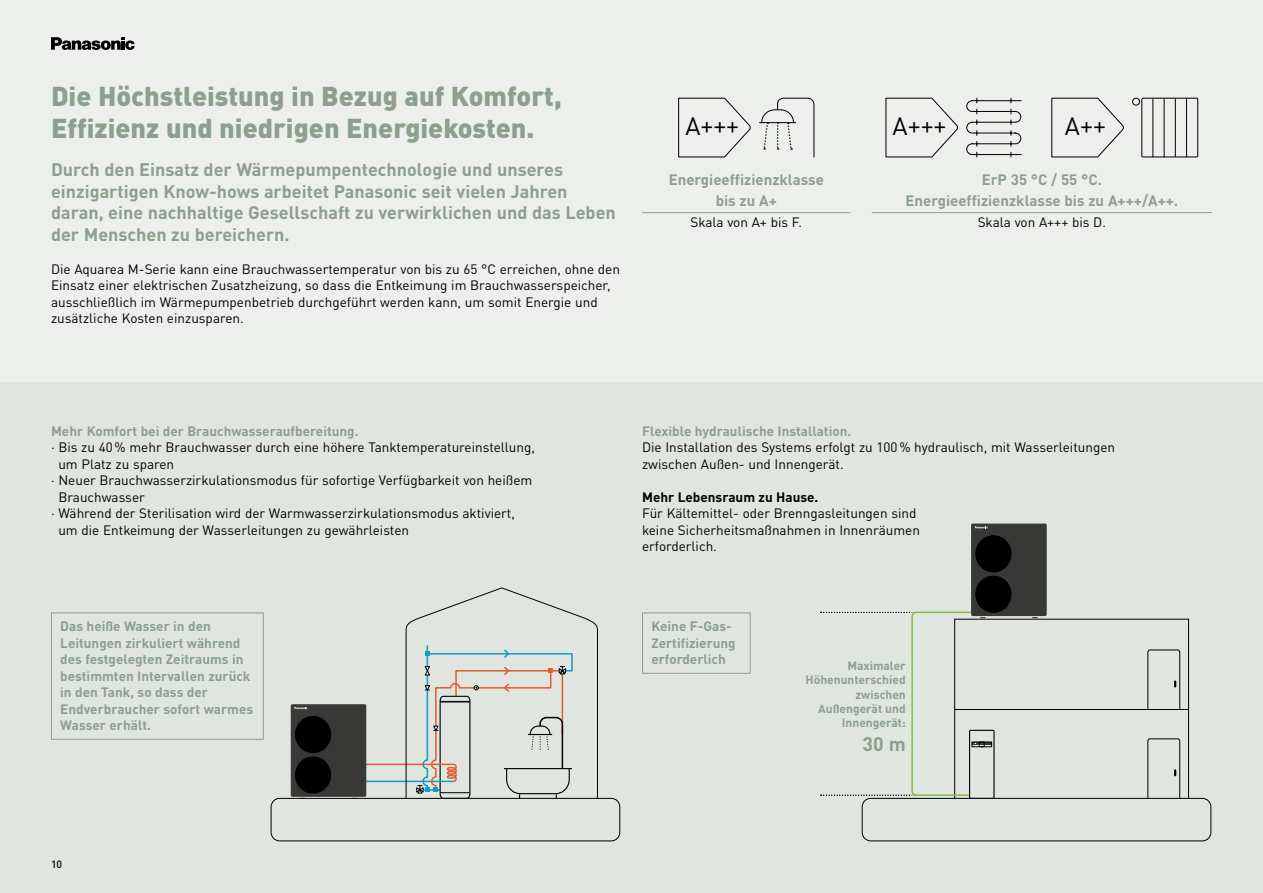
<style>
.page{position:relative;width:1263px;height:893px;background:#edefec}
.page>*{position:absolute;margin:0;border:0;box-sizing:border-box;transform-origin:0 0}
.t1{font:900 27px/32.4px "DIN Pro";color:#8d9f8f}
.t2{font:24.75px "DIN Pro";color:#000}
.t3{font:700 19.5px "DIN Pro";color:#8d9f8f}
.t4{font:700 18px/21.6px "DIN Pro";color:#8d9f8f}
.t5{font:700 15px/21px "DIN Pro";color:#8d9f8f;text-align:center}
.t6{font:13.5px/16.5px "DIN Pro";color:#000}
.t7{font:700 13.5px/16.5px "DIN Pro";color:#8d9f8f}
.t8{font:700 13.5px "DIN Pro";color:#000}
.t9{font:700 12px/14.4px "DIN Pro";color:#8d9f8f;text-align:right}
.t10{font:500 10.5px "DIN Pro";color:#000}
</style>
<div class="page">
<hr style="left:872px;top:212px;width:340px;height:1px;background:#8d9f8f">
<hr style="left:642px;top:212px;width:208px;height:1px;background:#8d9f8f">
<svg style="left:678px;top:97px;width:73px;height:61px"></svg>
<hr style="left:759px;top:122px;width:37px;height:1px;background:#000">
<svg style="left:761px;top:97px;width:54px;height:61px"></svg>
<div style="left:1141px;top:98px;width:57px;height:59px;border:1px solid #000"></div>
<hr style="left:1186px;top:99px;width:1px;height:58px;background:#000">
<hr style="left:1175px;top:99px;width:1px;height:58px;background:#000">
<hr style="left:1164px;top:99px;width:1px;height:58px;background:#000">
<hr style="left:1152px;top:99px;width:1px;height:58px;background:#000">
<div style="left:1132px;top:98px;width:8px;height:7px;border:1px solid #000;border-radius:50%"></div>
<svg style="left:966px;top:97px;width:56px;height:61px"></svg>
<svg style="left:885px;top:97px;width:73px;height:61px"></svg>
<svg style="left:1051px;top:97px;width:73px;height:61px"></svg>
<div style="left:0;top:383px;width:1263px;height:510px;background:#e1e5e0"></div>
<hr style="left:364px;top:781px;width:89px;height:1px;background:#119dc5">
<hr style="left:364px;top:764px;width:89px;height:1px;background:#df5e2d">
<div style="left:291px;top:705px;width:75px;height:91px;background:#383937"></div>
<div style="left:291px;top:704px;width:75px;height:93px;border:1px solid #383937"></div>
<svg style="left:294px;top:707px;width:13px;height:2px"></svg>
<div style="left:295px;top:716px;width:36px;height:37px;background:#000;border-radius:50%"></div>
<div style="left:295px;top:716px;width:36px;height:37px;border:1px solid #000;border-radius:50%"></div>
<div style="left:295px;top:757px;width:36px;height:36px;background:#000;border-radius:50%"></div>
<div style="left:295px;top:756px;width:36px;height:38px;border:1px solid #000;border-radius:50%"></div>
<svg style="left:416px;top:645px;width:157px;height:153px"></svg>
<div style="left:406px;top:618px;width:192px;height:221px;border:1px solid #000;border-radius:12px"></div>
<div style="left:271px;top:798px;width:349px;height:43px;background:#e1e4e0;border-radius:9px"></div>
<div style="left:271px;top:798px;width:349px;height:43px;border:1px solid #000;border-radius:9px"></div>
<div style="left:51px;top:612px;width:213px;height:128px;border:1px solid #8d9f8f"></div>
<svg style="left:954px;top:618px;width:235px;height:180px"></svg>
<svg style="left:1147px;top:649px;width:33px;height:60px"></svg>
<svg style="left:1147px;top:738px;width:33px;height:60px"></svg>
<div style="left:969px;top:730px;width:25px;height:69px;border:1px solid #000"></div>
<hr style="left:972px;top:742px;width:20px;height:3px;background:#383937">
<div style="left:972px;top:742px;width:20px;height:5px;border:1px solid #000"></div>
<div style="left:972px;top:524px;width:74px;height:91px;background:#383937"></div>
<div style="left:971px;top:523px;width:76px;height:93px;border:1px solid #383937"></div>
<svg style="left:975px;top:526px;width:13px;height:2px"></svg>
<div style="left:976px;top:536px;width:35px;height:36px;background:#000;border-radius:50%"></div>
<div style="left:975px;top:535px;width:36px;height:37px;border:1px solid #000;border-radius:50%"></div>
<div style="left:976px;top:576px;width:35px;height:36px;background:#000;border-radius:50%"></div>
<div style="left:975px;top:576px;width:36px;height:37px;border:1px solid #000;border-radius:50%"></div>
<svg style="left:821px;top:611px;width:164px;height:186px"></svg>
<div style="left:862px;top:798px;width:349px;height:43px;border:1px solid #000;border-radius:9px"></div>
<hr style="left:955px;top:709px;width:233px;height:1px;background:#000">
<div style="left:642px;top:612px;width:108px;height:62px;border:1px solid #8d9f8f"></div>
<svg style="left:51px;top:37px;width:84px;height:13px"></svg>
<h1 class="t1" style="left:51px;top:78px;width:512px">Die Höchstleistung in Bezug auf Komfort,<br>Effizienz und niedrigen Energiekosten.</h1>
<h3 class="t4" style="left:51px;top:157px;width:566px">Durch den Einsatz der Wärmepumpentechnologie und unseres einzigartigen Know-hows arbeitet Panasonic seit vielen Jahren daran, eine nachhaltige Gesellschaft zu verwirklichen und das Leben der Menschen zu bereichern.</h3>
<p class="t6" style="left:51px;top:260px;width:570px">Die Aquarea M-Serie kann eine Brauchwassertemperatur von bis zu 65 °C erreichen, ohne den Einsatz einer elektrischen Zusatzheizung, so dass die Entkeimung im Brauchwasserspeicher, ausschließlich im Wärmepumpenbetrieb durchgeführt werden kann, um somit Energie und zusätzliche Kosten einzusparen.</p>
<h2 class="t2" style="left:685px;top:106px;width:55px">A+++</h2>
<h2 class="t2" style="left:893px;top:106px;width:55px">A+++</h2>
<h2 class="t2" style="left:1065px;top:106px;width:42px">A++</h2>
<p class="t5" style="left:669px;top:167px;width:157px">Energieeffizienzklasse bis zu A+</p>
<p class="t6" style="left:690px;top:213px;width:113px">Skala von A+ bis F.</p>
<p class="t5" style="left:905px;top:167px;width:274px">ErP 35 °C / 55 °C.<br>Energieeffizienzklasse bis zu A+++/A++.</p>
<p class="t6" style="left:978px;top:213px;width:130px">Skala von A+++ bis D.</p>
<p class="t7" style="left:51px;top:421px;width:309px">Mehr Komfort bei der Brauchwasseraufbereitung.</p>
<p class="t6" style="left:51px;top:438px;width:485px">· Bis zu 40% mehr Brauchwasser durch eine höhere Tanktemperatureinstellung,</p>
<p class="t6" style="left:58px;top:455px;width:117px">um Platz zu sparen</p>
<p class="t6" style="left:51px;top:471px;width:483px">· Neuer Brauchwasserzirkulationsmodus für sofortige Verfügbarkeit von heißem</p>
<p class="t6" style="left:58px;top:488px;width:88px">Brauchwasser</p>
<p class="t6" style="left:51px;top:504px;width:465px">· Während der Sterilisation wird der Warmwasserzirkulationsmodus aktiviert,</p>
<p class="t6" style="left:58px;top:521px;width:352px">um die Entkeimung der Wasserleitungen zu gewährleisten</p>
<p class="t7" style="left:642px;top:421px;width:211px">Flexible hydraulische Installation.</p>
<p class="t6" style="left:642px;top:438px;width:474px">Die Installation des Systems erfolgt zu 100% hydraulisch, mit Wasserleitungen zwischen Außen- und Innengerät.</p>
<p class="t8" style="left:642px;top:485px;width:178px">Mehr Lebensraum zu Hause.</p>
<p class="t6" style="left:642px;top:504px;width:279px">Für Kältemittel- oder Brenngasleitungen sind keine Sicherheitsmaßnahmen in Innenräumen erforderlich.</p>
<p class="t7" style="left:60px;top:617px;width:194px">Das heiße Wasser in den<br>Leitungen zirkuliert während des festgelegten Zeitraums in bestimmten Intervallen zurück in den Tank, so dass der<br>Endverbraucher sofort warmes<br>Wasser erhält.</p>
<p class="t7" style="left:651px;top:617px;width:86px">Keine F-Gas-<br>Zertifizierung erforderlich</p>
<p class="t10" style="left:51px;top:856px;width:13px">10</p>
<p class="t9" style="left:806px;top:657px;width:102px">Maximaler<br>Höhenunterschied zwischen<br>Außengerät und<br>Innengerät:</p>
<h3 class="t3" style="left:862px;top:728px;width:45px">30 m</h3>
</div>
